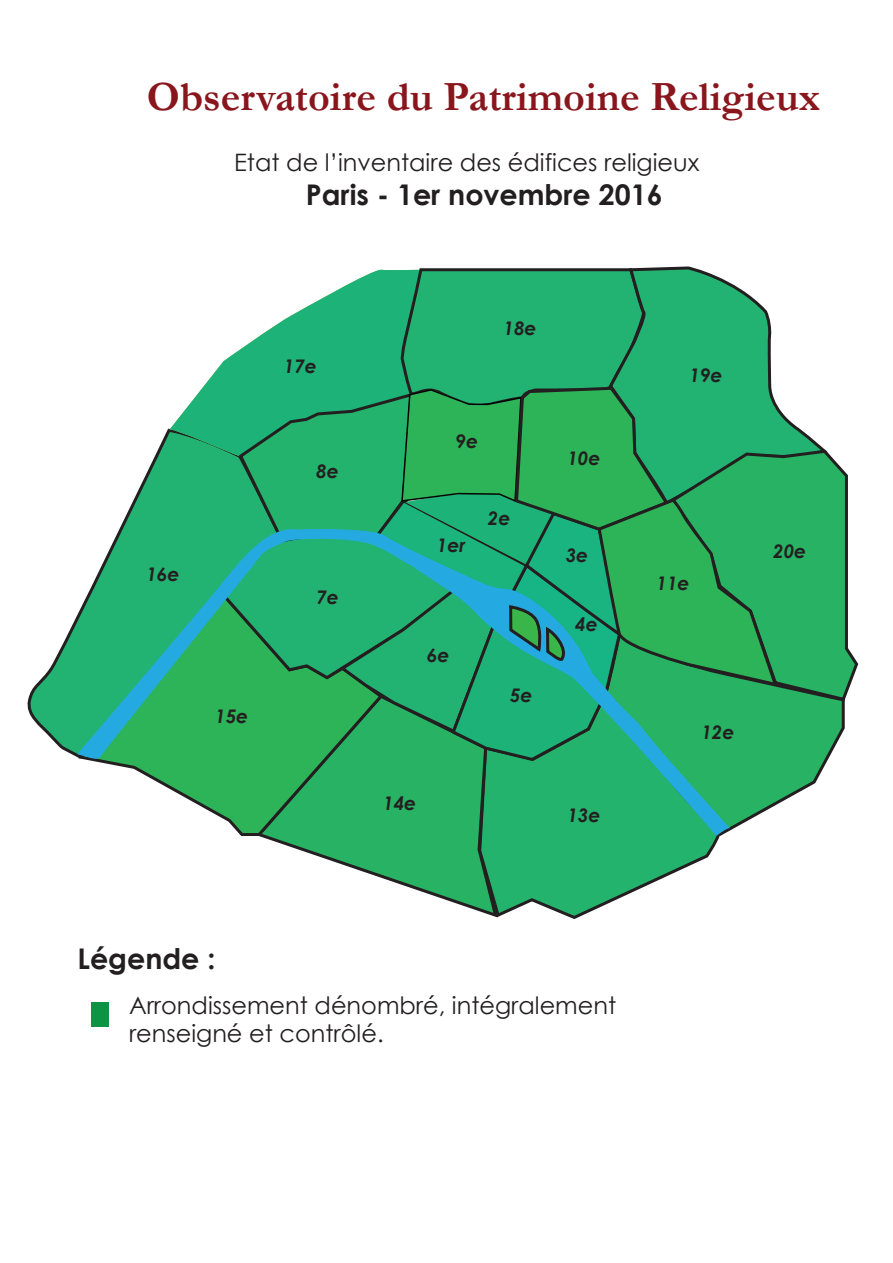
<style>
.page{position:relative;width:893px;height:1263px;background:#fff}
.page>*{position:absolute;margin:0;border:0;box-sizing:border-box;transform-origin:0 0}
.t1{font:700 42px "Garamond";color:#8a161d}
.t2{font:700 28.5px "Century Gothic";color:#231f20}
.t3{font:24px/28.8px "Century Gothic";color:#231f20}
.t4{font:italic 700 18.75px "Century Gothic";color:#231f20}
</style>
<div class="page">
<svg style="left:27px;top:435px;width:190px;height:322px"></svg>
<svg style="left:165px;top:369px;width:52px;height:90px;fill:#22b378"></svg>
<svg style="left:784px;top:415px;width:39px;height:33px"></svg>
<svg style="left:784px;top:448px;width:75px;height:248px"></svg>
<svg style="left:784px;top:631px;width:62px;height:170px"></svg>
<svg style="left:77px;top:525px;width:140px;height:291px;fill:#24b372"></svg>
<svg style="left:217px;top:267px;width:567px;height:652px;background:#3ab479"></svg>
<div style="left:91px;top:1002px;width:18px;height:25px;background:#0d9344"></div>
<h1 class="t1" style="left:147px;top:72px;width:675px">Observatoire du Patrimoine Religieux</h1>
<p class="t3" style="left:234px;top:147px;width:467px">Etat de l’inventaire des édifices religieux</p>
<p class="t2" style="left:306px;top:177px;width:358px">Paris - 1er novembre 2016</p>
<p class="t4" style="left:146px;top:562px;width:34px">16e</p>
<p class="t4" style="left:284px;top:354px;width:34px">17e</p>
<p class="t4" style="left:316px;top:459px;width:24px">8e</p>
<p class="t4" style="left:316px;top:585px;width:24px">7e</p>
<p class="t4" style="left:215px;top:705px;width:34px">15e</p>
<p class="t4" style="left:504px;top:316px;width:34px">18e</p>
<p class="t4" style="left:456px;top:429px;width:24px">9e</p>
<p class="t4" style="left:437px;top:533px;width:30px">1er</p>
<p class="t4" style="left:488px;top:506px;width:24px">2e</p>
<p class="t4" style="left:427px;top:643px;width:24px">6e</p>
<p class="t4" style="left:510px;top:683px;width:24px">5e</p>
<p class="t4" style="left:567px;top:446px;width:34px">10e</p>
<p class="t4" style="left:566px;top:543px;width:24px">3e</p>
<p class="t4" style="left:575px;top:612px;width:24px">4e</p>
<p class="t4" style="left:383px;top:791px;width:34px">14e</p>
<p class="t4" style="left:567px;top:803px;width:34px">13e</p>
<p class="t4" style="left:689px;top:363px;width:34px">19e</p>
<p class="t4" style="left:657px;top:571px;width:34px">11e</p>
<p class="t4" style="left:773px;top:539px;width:34px">20e</p>
<p class="t4" style="left:701px;top:720px;width:34px">12e</p>
<p class="t2" style="left:78px;top:941px;width:139px">Légende :</p>
<p class="t3" style="left:129px;top:990px;width:489px">Arrondissement dénombré, intégralement renseigné et contrôlé.</p>
</div>
